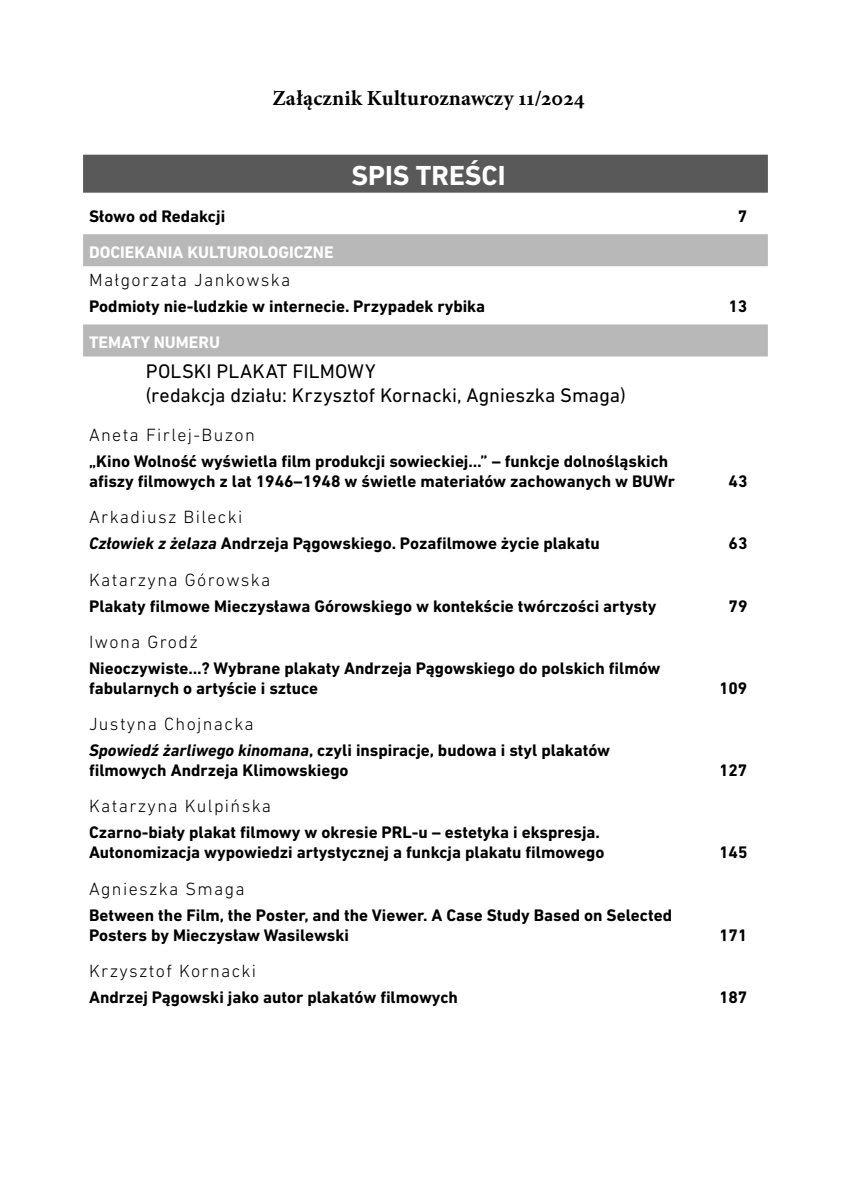
<style>
.page{position:relative;width:857px;height:1197px;background:#fff}
.page>*{position:absolute;margin:0;border:0;box-sizing:border-box;transform-origin:0 0}
.t1{font:700 28px "DIN Next LT Pro";color:#fff}
.t2{font:700 21.4px "Minion Pro";letter-spacing:.005em;color:#000}
.t3{font:20px/24px "DIN Next LT Pro";letter-spacing:.005em;color:#000}
.t4{font:300 18px "DIN Next LT Pro";letter-spacing:.075em;color:#000}
.t5{font:700 17px/20px "DIN Next LT Pro";color:#000}
.t6{font:700 17px "DIN Next LT Pro";color:#fff}
.s1{font-style:italic}
</style>
<div class="page">
<div style="left:83px;top:155px;width:684px;height:38px;background:#595959"></div>
<div style="left:83px;top:234px;width:684px;height:32px;background:#b8b8b8"></div>
<div style="left:83px;top:324px;width:684px;height:32px;background:#b8b8b8"></div>
<p class="t2" style="left:272px;top:83px;width:313px">Załącznik Kulturoznawczy 11/2024</p>
<h1 class="t1" style="left:351px;top:159px;width:155px">SPIS TREŚCI</h1>
<p class="t5" style="left:89px;top:206px;width:137px">Słowo od Redakcji</p>
<p class="t5" style="left:737px;top:206px;width:11px">7</p>
<p class="t6" style="left:89px;top:242px;width:246px">DOCIEKANIA KULTUROLOGICZNE</p>
<p class="t4" style="left:89px;top:269px;width:203px">Małgorzata Jankowska</p>
<p class="t5" style="left:89px;top:296px;width:397px">Podmioty nie-ludzkie w internecie. Przypadek rybika</p>
<p class="t5" style="left:728px;top:296px;width:20px">13</p>
<p class="t6" style="left:89px;top:333px;width:132px">TEMATY NUMERU</p>
<p class="t3" style="left:146px;top:359px;width:481px">POLSKI PLAKAT FILMOWY<br>(redakcja działu: Krzysztof Kornacki, Agnieszka Smaga)</p>
<p class="t4" style="left:89px;top:424px;width:167px">Aneta Firlej-Buzon</p>
<p class="t5" style="left:89px;top:451px;width:587px">„Kino Wolność wyświetla film produkcji sowieckiej…” – funkcje dolnośląskich afiszy filmowych z lat 1946–1948 w świetle materiałów zachowanych w BUWr</p>
<p class="t5" style="left:728px;top:471px;width:20px">43</p>
<p class="t4" style="left:89px;top:507px;width:155px">Arkadiusz Bilecki</p>
<p class="t5" style="left:89px;top:533px;width:512px"><span class="s1">Człowiek z żelaza</span> Andrzeja Pągowskiego. Pozafilmowe życie plakatu</p>
<p class="t5" style="left:728px;top:533px;width:20px">63</p>
<p class="t4" style="left:89px;top:569px;width:183px">Katarzyna Górowska</p>
<p class="t5" style="left:89px;top:595px;width:568px">Plakaty filmowe Mieczysława Górowskiego w kontekście twórczości artysty</p>
<p class="t5" style="left:728px;top:595px;width:20px">79</p>
<p class="t4" style="left:89px;top:631px;width:110px">Iwona Grodź</p>
<p class="t5" style="left:89px;top:658px;width:572px">Nieoczywiste…? Wybrane plakaty Andrzeja Pągowskiego do polskich filmów fabularnych o artyście i sztuce</p>
<p class="t5" style="left:718px;top:678px;width:30px">109</p>
<p class="t4" style="left:89px;top:713px;width:166px">Justyna Chojnacka</p>
<p class="t5" style="left:89px;top:740px;width:522px"><span class="s1">Spowiedź żarliwego kinomana</span>, czyli inspiracje, budowa i styl plakatów filmowych Andrzeja Klimowskiego</p>
<p class="t4" style="left:89px;top:795px;width:183px">Katarzyna Kulpińska</p>
<p class="t5" style="left:89px;top:822px;width:516px">Czarno-biały plakat filmowy w okresie PRL-u – estetyka i ekspresja.<br>Autonomizacja wypowiedzi artystycznej a funkcja plakatu filmowego</p>
<p class="t4" style="left:89px;top:878px;width:157px">Agnieszka Smaga</p>
<p class="t5" style="left:89px;top:904px;width:584px">Between the Film, the Poster, and the Viewer. A Case Study Based on Selected<br>Posters by Mieczysław Wasilewski</p>
<p class="t5" style="left:718px;top:760px;width:30px">127</p>
<p class="t5" style="left:718px;top:842px;width:30px">145</p>
<p class="t5" style="left:718px;top:924px;width:30px">171</p>
<p class="t4" style="left:89px;top:960px;width:168px">Krzysztof Kornacki</p>
<p class="t5" style="left:89px;top:986px;width:370px">Andrzej Pągowski jako autor plakatów filmowych</p>
<p class="t5" style="left:718px;top:986px;width:30px">187</p>
</div>
